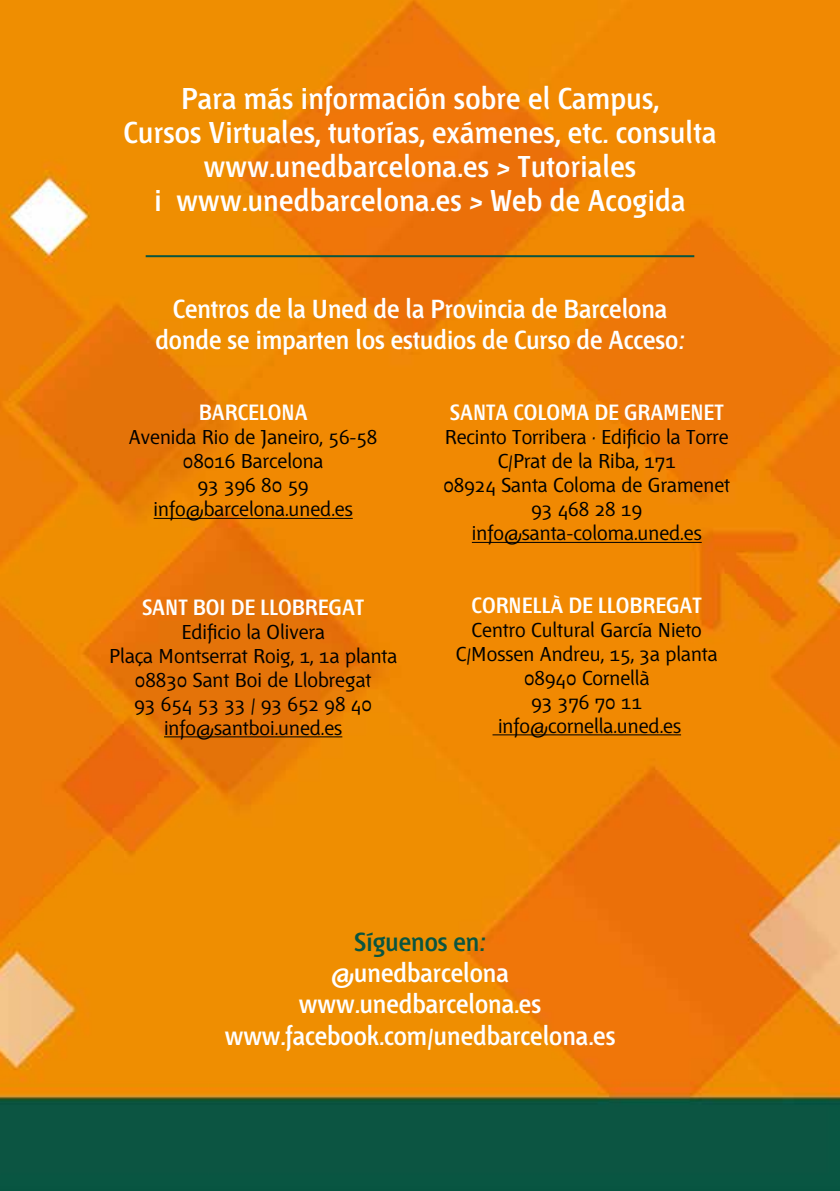
<style>
.page{position:relative;width:840px;height:1191px;background:#fff}
.page>*{position:absolute;margin:0;border:0;box-sizing:border-box;transform-origin:0 0}
.t1{font:600 30px/34px "Fontana ND Cc Os F";letter-spacing:.01em;color:#fff;text-align:center}
.t2{font:600 26px/31.2px "Fontana ND Cc Os F";color:#fff;text-align:center}
.t3{font:600 26px "Fontana ND Cc Os F";color:#095540}
.t4{font:600 22px "Fontana ND Cc Os F";color:#fff}
.t5{font:20px/24px "Fontana ND Aa Os F";color:#000;text-align:center}
</style>
<div class="page">
<img style="left:0;top:0;width:839px;height:1191px">
<hr style="left:146px;top:255px;width:548px;height:2px;background:#095540">
<hr style="left:153px;top:518px;width:199px;height:1px;background:#000">
<hr style="left:164px;top:736px;width:178px;height:1px;background:#000">
<hr style="left:471px;top:542px;width:230px;height:1px;background:#000">
<hr style="left:492px;top:734px;width:188px;height:1px;background:#000">
<h1 class="t1" style="left:124px;top:83px;width:594px">Para más información sobre el Campus,<br>Cursos Virtuales, tutorías, exámenes, etc. consulta www.unedbarcelona.es &gt; Tutoriales<br>i www.unedbarcelona.es &gt; Web de Acogida</h1>
<h2 class="t2" style="left:155px;top:295px;width:530px">Centros de la Uned de la Provincia de Barcelona donde se imparten los estudios de Curso de Acceso:</h2>
<p class="t4" style="left:199px;top:402px;width:110px">BARCELONA</p>
<p class="t5" style="left:129px;top:426px;width:250px">Avenida Rio de Janeiro, 56-58<br>08016 Barcelona<br>93 396 80 59 info@barcelona.uned.es</p>
<p class="t4" style="left:142px;top:597px;width:224px">SANT BOI DE LLOBREGAT</p>
<p class="t5" style="left:109px;top:621px;width:289px">Edificio la Olivera<br>Plaça Montserrat Roig, 1, 1a planta<br>08830 Sant Boi de Llobregat<br>93 654 53 33 / 93 652 98 40 info@santboi.uned.es</p>
<p class="t4" style="left:449px;top:402px;width:275px">SANTA COLOMA DE GRAMENET</p>
<p class="t5" style="left:443px;top:426px;width:288px">Recinto Torribera · Edificio la Torre<br>C/Prat de la Riba, 171<br>08924 Santa Coloma de Gramenet<br>93 468 28 19 info@santa-coloma.uned.es</p>
<p class="t4" style="left:471px;top:595px;width:232px">CORNELLÀ DE LLOBREGAT</p>
<p class="t5" style="left:455px;top:619px;width:263px">Centro Cultural García Nieto<br>C/Mossen Andreu, 15, 3a planta<br>08940 Cornellà<br>93 376 70 11 info@cornella.uned.es</p>
<h2 class="t3" style="left:354px;top:929px;width:133px">Síguenos en:</h2>
<h2 class="t2" style="left:224px;top:959px;width:392px">@unedbarcelona www.unedbarcelona.es www.facebook.com/unedbarcelona.es</h2>
</div>
